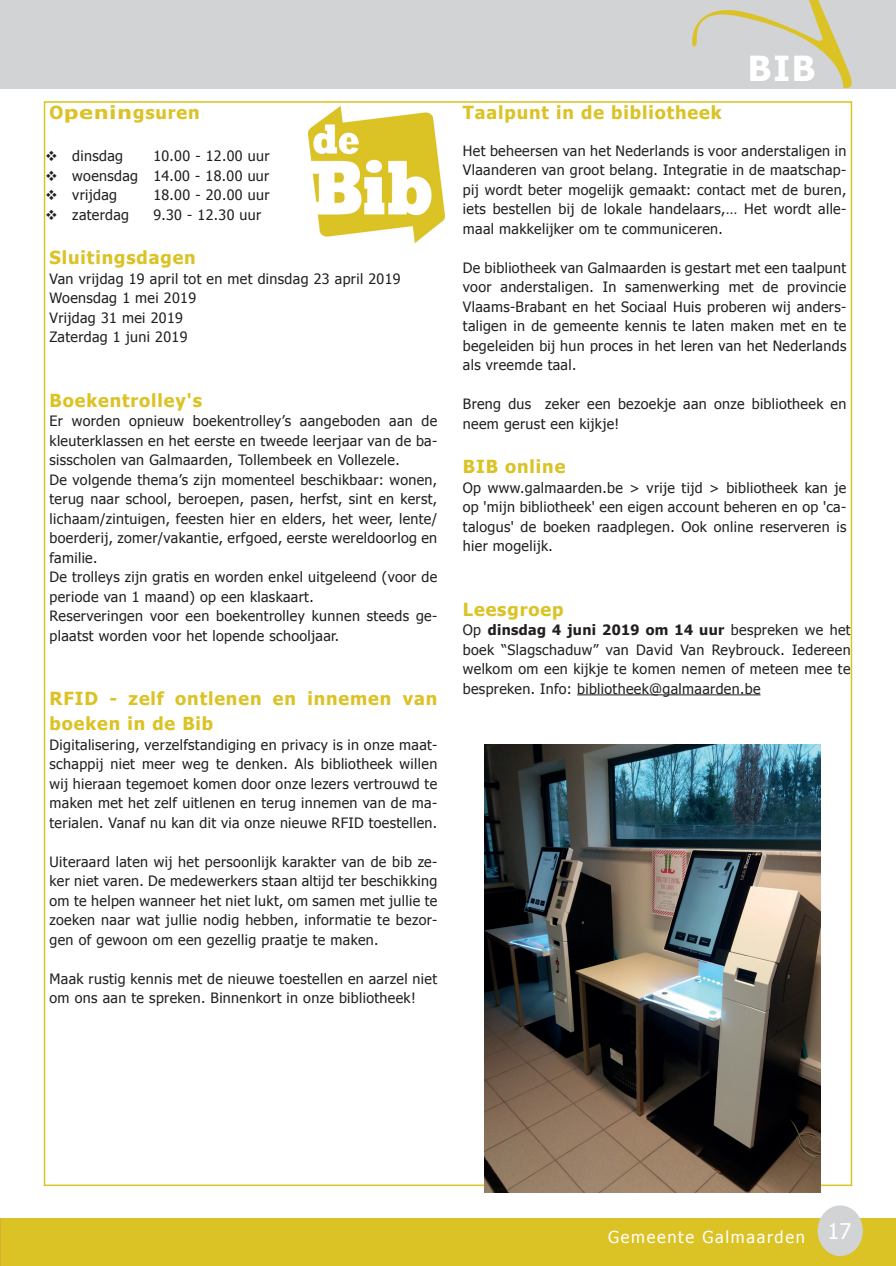
<style>
.page{position:relative;width:896px;height:1266px;background:#fff}
.page>*{position:absolute;margin:0;border:0;box-sizing:border-box;transform-origin:0 0}
.t1{font:700 34.5px "Tahoma";color:#fff}
.t2{font:700 18px/25.2px "Tahoma";letter-spacing:.05em;color:#dbc225}
.t3{font:16.5px "Tahoma";letter-spacing:.1em;color:#fff}
.t4{font:14.25px/19.5px "Tahoma";letter-spacing:.025em;color:#231f20;text-align:justify}
.s1{font-weight:700}
</style>
<div class="page">
<div style="left:1px;top:0;width:894px;height:88px;background:#d2d3d5"></div>
<hr style="left:0;top:0;width:1px;height:88px;background:#d2d3d5">
<hr style="left:0;top:1217px;width:1px;height:48px;background:#dcab38">
<div style="left:1px;top:1218px;width:894px;height:47px;background:#dbc225"></div>
<hr style="left:577px;top:694px;width:183px;height:1px;background:#231f20">
<img style="left:308px;top:107px;width:137px;height:135px">
<svg style="left:691px;top:0;width:162px;height:89px"></svg>
<div style="left:817px;top:1205px;width:45px;height:50px;background:#d2d3d5;border-radius:50%"></div>
<img style="left:484px;top:744px;width:336px;height:448px">
<p class="t2" style="left:50px;top:99px;width:152px">Openingsuren</p>
<p class="t4" style="left:72px;top:146px;width:52px">dinsdag</p>
<p class="t4" style="left:72px;top:146px;width:199px;text-indent:81px">10.00 - 12.00 uur woensdag 14.00 - 18.00 uur vrijdag</p>
<p class="t4" style="left:153px;top:185px;width:118px">18.00 - 20.00 uur</p>
<p class="t4" style="left:72px;top:204px;width:58px">zaterdag</p>
<p class="t4" style="left:153px;top:204px;width:109px">9.30 - 12.30 uur</p>
<p class="t2" style="left:50px;top:244px;width:148px">Sluitingsdagen</p>
<p class="t4" style="left:50px;top:268px;width:352px;text-align:left">Van vrijdag 19 april tot en met dinsdag 23 april 2019<br>Woensdag 1 mei 2019<br>Vrijdag 31 mei 2019<br>Zaterdag 1 juni 2019</p>
<p class="t2" style="left:50px;top:386px;width:154px">Boekentrolley's</p>
<p class="t4" style="left:50px;top:410px;width:389px;text-align:left">Er worden opnieuw boekentrolley’s aangeboden aan de kleuterklassen en het eerste en tweede leerjaar van de ba&shy;sisscholen van Galmaarden, Tollembeek en Vollezele.<br>De volgende thema’s zijn momenteel beschikbaar: wonen, terug naar school, beroepen, pasen, herfst, sint en kerst, lichaam/zintuigen, feesten hier en elders, het weer, lente/ boerderij, zomer/vakantie, erfgoed, eerste wereldoorlog en familie.<br>De trolleys zijn gratis en worden enkel uitgeleend (voor de periode van 1 maand) op een klaskaart.<br>Reserveringen voor een boekentrolley kunnen steeds ge&shy;plaatst worden voor het lopende schooljaar.</p>
<p class="t2" style="left:50px;top:684px;width:389px">RFID - zelf ontlenen en innemen van boeken in de Bib</p>
<p class="t4" style="left:50px;top:734px;width:389px">Digitalisering, verzelfstandiging en privacy is in onze maat&shy;schappij niet meer weg te denken. Als bibliotheek willen wij hieraan tegemoet komen door onze lezers vertrouwd te maken met het zelf uitlenen en terug innemen van de ma&shy;terialen. Vanaf nu kan dit via onze nieuwe RFID toestellen.</p>
<p class="t4" style="left:50px;top:851px;width:389px">Uiteraard laten wij het persoonlijk karakter van de bib ze&shy;ker niet varen. De medewerkers staan altijd ter beschikking om te helpen wanneer het niet lukt, om samen met jullie te zoeken naar wat jullie nodig hebben, informatie te bezor&shy;gen of gewoon om een gezellig praatje te maken.</p>
<p class="t4" style="left:50px;top:968px;width:389px">Maak rustig kennis met de nieuwe toestellen en aarzel niet om ons aan te spreken. Binnenkort in onze bibliotheek!</p>
<h1 class="t1" style="left:747px;top:44px;width:69px">BIB</h1>
<p class="t2" style="left:463px;top:99px;width:260px">Taalpunt in de bibliotheek</p>
<p class="t4" style="left:463px;top:140px;width:385px">Het beheersen van het Nederlands is voor anderstaligen in Vlaanderen van groot belang. Integratie in de maatschap&shy;pij wordt beter mogelijk gemaakt: contact met de buren, iets bestellen bij de lokale handelaars,… Het wordt alle&shy;maal makkelijker om te communiceren.</p>
<p class="t4" style="left:463px;top:257px;width:385px">De bibliotheek van Galmaarden is gestart met een taalpunt voor anderstaligen. In samenwerking met de provincie Vlaams-Brabant en het Sociaal Huis proberen wij anders&shy;taligen in de gemeente kennis te laten maken met en te begeleiden bij hun proces in het leren van het Nederlands als vreemde taal.</p>
<p class="t4" style="left:463px;top:393px;width:385px">Breng dus zeker een bezoekje aan onze bibliotheek en neem gerust een kijkje!</p>
<p class="t2" style="left:463px;top:453px;width:104px">BIB online</p>
<p class="t4" style="left:463px;top:477px;width:385px">Op www.galmaarden.be &gt; vrije tijd &gt; bibliotheek kan je op 'mijn bibliotheek' een eigen account beheren en op 'ca&shy;talogus' de boeken raadplegen. Ook online reserveren is hier mogelijk.</p>
<p class="t2" style="left:463px;top:595px;width:102px">Leesgroep</p>
<p class="t4" style="left:463px;top:619px;width:389px">Op <span class="s1">dinsdag 4 juni 2019 om 14 uur</span> bespreken we het boek “Slagschaduw” van David Van Reybrouck. Iedereen welkom om een kijkje te komen nemen of meteen mee te bespreken. Info: bibliotheek@galmaarden.be</p>
<p class="t3" style="left:608px;top:1226px;width:244px">Gemeente Galmaarden <sup>17</sup></p>
</div>
